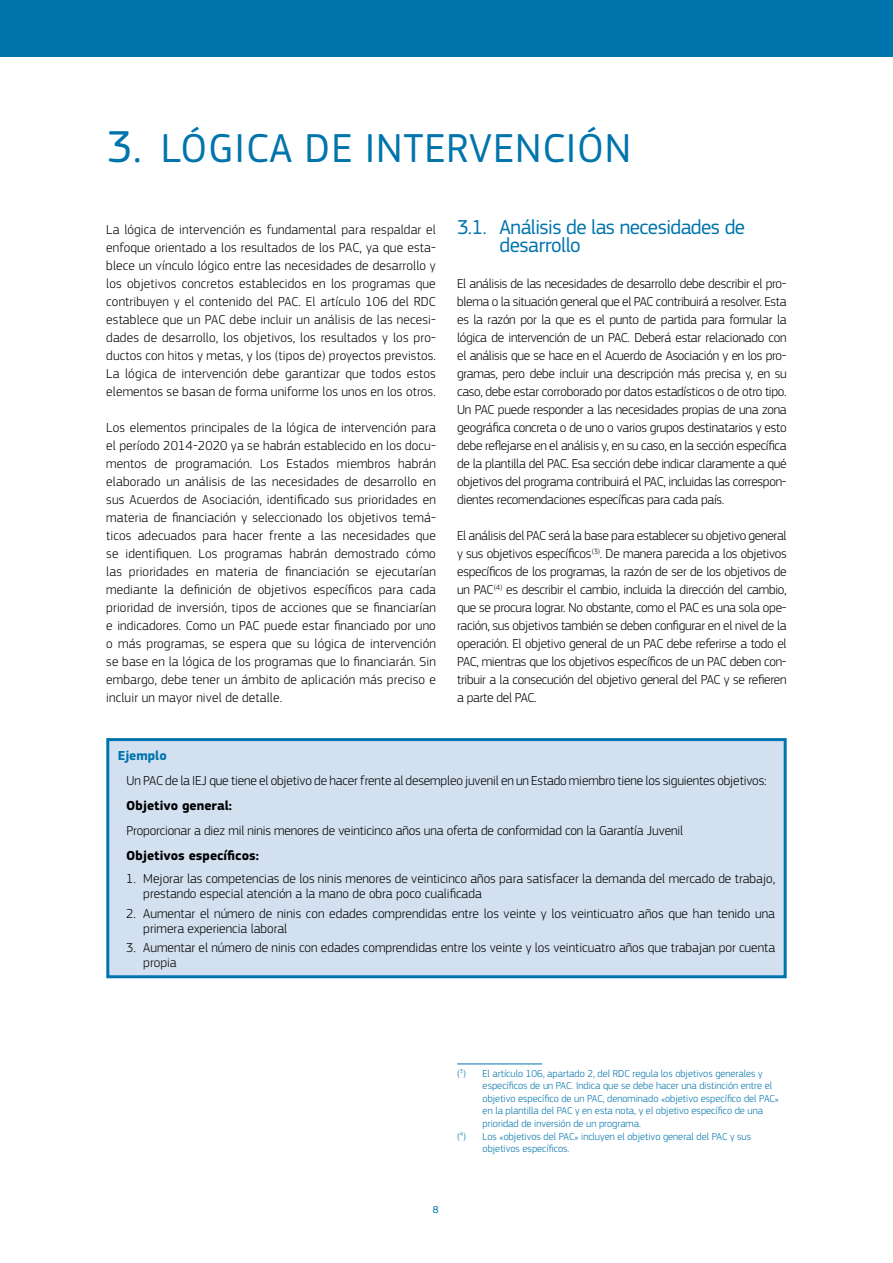
<style>
.page{position:relative;width:893px;height:1263px;background:#fff}
.page>*{position:absolute;margin:0;border:0;box-sizing:border-box;transform-origin:0 0}
.t1{font:42px "EC Square Sans Pro";letter-spacing:.02em;color:#0074ac}
.t2{font:21px/18px "EC Square Sans Pro";letter-spacing:-.025em;color:#0074ac}
.Body{font:300 13.5px/18px "EC Square Sans Pro";color:#000;text-align:justify}
.Box_Body{font:300 13.5px "EC Square Sans Pro";letter-spacing:-.01em;color:#000}
.Box_Body-2{font:700 13.5px "EC Square Sans Pro";color:#000}
.Title_table{font:700 13.5px "EC Square Sans Pro";color:#0074ae}
.t3{font:300 10.5px/12.6px "EC Square Sans Pro";color:#0074ac}
.t4{font:10.5px "EC Square Sans Pro";color:#0074ac}
.s1{font-size:46.5px}
</style>
<div class="page">
<div style="left:0;top:0;width:893px;height:57px;background:#0074ac"></div>
<hr style="left:457px;top:1064px;width:85px;height:1px;background:#0074ac">
<div style="left:108px;top:740px;width:677px;height:237px;background:#d3e0ef"></div>
<div style="left:106px;top:738px;width:681px;height:240px;border:3px solid #0074ae"></div>
<p class="t1" style="left:107px;top:124px;width:526px"><span class="s1">3.</span> LÓGICA DE INTERVENCIÓN</p>
<p class="Body" style="left:106px;top:220px;width:331px">La lógica de intervención es fundamental para respaldar el enfoque orientado a los resultados de los PAC, ya que esta&shy;blece un vínculo lógico entre las necesidades de desarrollo y los objetivos concretos establecidos en los programas que contribuyen y el contenido del PAC. El artículo 106 del RDC establece que un PAC debe incluir un análisis de las necesi&shy;dades de desarrollo, los objetivos, los resultados y los pro&shy;ductos con hitos y metas, y los (tipos de) proyectos previstos.<br>La lógica de intervención debe garantizar que todos estos elementos se basan de forma uniforme los unos en los otros.</p>
<p class="Body" style="left:106px;top:418px;width:331px">Los elementos principales de la lógica de intervención para el período 2014-2020 ya se habrán establecido en los docu&shy;mentos de programación. Los Estados miembros habrán elaborado un análisis de las necesidades de desarrollo en sus Acuerdos de Asociación, identificado sus prioridades en materia de financiación y seleccionado los objetivos temá&shy;ticos adecuados para hacer frente a las necesidades que se identifiquen. Los programas habrán demostrado cómo las prioridades en materia de financiación se ejecutarían mediante la definición de objetivos específicos para cada prioridad de inversión, tipos de acciones que se financiarían e indicadores. Como un PAC puede estar financiado por uno o más programas, se espera que su lógica de intervención se base en la lógica de los programas que lo financiarán. Sin embargo, debe tener un ámbito de aplicación más preciso e incluir un mayor nivel de detalle.</p>
<p class="t2" style="left:500px;top:218px;width:247px;text-indent:-43px">3.1. Análisis de las necesidades de desarrollo</p>
<p class="Body" style="left:457px;top:274px;width:331px">El análisis de las necesidades de desarrollo debe describir el pro&shy;blema o la situación general que el PAC contribuirá a resolver. Esta es la razón por la que es el punto de partida para formular la lógica de intervención de un PAC. Deberá estar relacionado con el análisis que se hace en el Acuerdo de Asociación y en los pro&shy;gramas, pero debe incluir una descripción más precisa y, en su caso, debe estar corroborado por datos estadísticos o de otro tipo.<br>Un PAC puede responder a las necesidades propias de una zona geográfica concreta o de uno o varios grupos destinatarios y esto debe reflejarse en el análisis y, en su caso, en la sección específica de la plantilla del PAC. Esa sección debe indicar claramente a qué objetivos del programa contribuirá el PAC, incluidas las correspon&shy;dientes recomendaciones específicas para cada país.</p>
<p class="Body" style="left:457px;top:526px;width:331px">El análisis del PAC será la base para establecer su objetivo general y sus objetivos específicos<sup>(3)</sup>. De manera parecida a los objetivos específicos de los programas, la razón de ser de los objetivos de un PAC<sup>(4)</sup> es describir el cambio, incluida la dirección del cambio, que se procura lograr. No obstante, como el PAC es una sola ope&shy;ración, sus objetivos también se deben configurar en el nivel de la operación. El objetivo general de un PAC debe referirse a todo el PAC, mientras que los objetivos específicos de un PAC deben con&shy;tribuir a la consecución del objetivo general del PAC y se refieren a parte del PAC.</p>
<h5 class="Title_table" style="left:118px;top:747px;width:50px">Ejemplo</h5>
<p class="Box_Body" style="left:126px;top:772px;width:642px">Un PAC de la IEJ que tiene el objetivo de hacer frente al desempleo juvenil en un Estado miembro tiene los siguientes objetivos:</p>
<p class="Box_Body-2" style="left:126px;top:797px;width:107px">Objetivo general:</p>
<p class="Box_Body" style="left:126px;top:822px;width:558px">Proporcionar a diez mil ninis menores de veinticinco años una oferta de conformidad con la Garantía Juvenil</p>
<p class="Box_Body-2" style="left:126px;top:847px;width:134px">Objetivos específicos:</p>
<p class="Body" style="left:143px;top:871px;width:633px;line-height:15px;text-indent:-17px">1. Mejorar las competencias de los ninis menores de veinticinco años para satisfacer la demanda del mercado de trabajo, prestando especial atención a la mano de obra poco cualificada</p>
<p class="Body" style="left:143px;top:905px;width:633px;line-height:15px;text-indent:-17px">2. Aumentar el número de ninis con edades comprendidas entre los veinte y los veinticuatro años que han tenido una primera experiencia laboral</p>
<p class="Body" style="left:143px;top:940px;width:633px;line-height:15px;text-indent:-17px">3. Aumentar el número de ninis con edades comprendidas entre los veinte y los veinticuatro años que trabajan por cuenta propia</p>
<p class="t3" style="left:483px;top:1067px;width:298px;text-indent:-26px">(<sup>3</sup>) El artículo 106, apartado 2, del RDC regula los objetivos generales y específicos de un PAC. Indica que se debe hacer una distinción entre el objetivo específico de un PAC, denominado «objetivo específico del PAC» en la plantilla del PAC y en esta nota, y el objetivo específico de una prioridad de inversión de un programa.</p>
<p class="t3" style="left:483px;top:1130px;width:270px;text-indent:-26px">(<sup>4</sup>) Los «objetivos del PAC» incluyen el objetivo general del PAC y sus objetivos específicos.</p>
<p class="t4" style="left:433px;top:1203px;width:7px">8</p>
</div>
